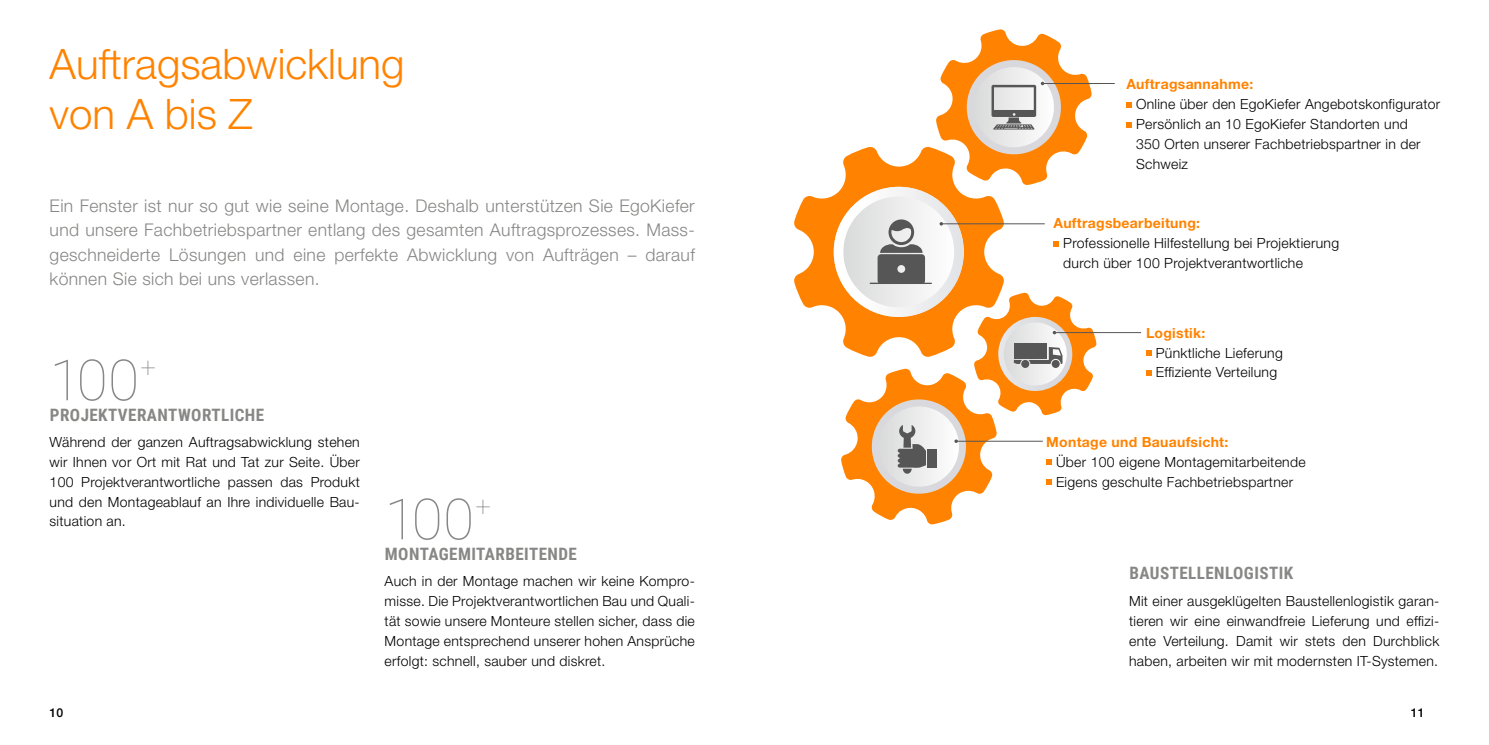
<style>
.page{position:relative;width:1489px;height:745px;background:#fff}
.page>*{position:absolute;margin:0;border:0;box-sizing:border-box;transform-origin:0 0}
.t1{font:100 56.88px "Roboto";letter-spacing:-.035em;color:#878786}
.t2{font:300 42px/49.5px "Helvetica Neue LT Std";color:#ff8300}
.t3{font:300 17.5px/24.5px "Helvetica Neue LT Std";letter-spacing:.02em;color:#878786;text-align:justify}
.t4{font:700 17.15px "Roboto Condensed";letter-spacing:.025em;color:#878786}
.t5{font:300 14px/19.8px "Helvetica Neue LT Std";letter-spacing:.02em;color:#000}
.t6{font:700 14px "Helvetica Neue LT Std";letter-spacing:.02em;color:#ff8300}
.t7{font:500 12.25px "Helvetica Neue LT Std";color:#000}
</style>
<div class="page">
<svg style="left:794px;top:147px;width:210px;height:167px;fill:#ff8300"></svg>
<svg style="left:833px;top:187px;width:130px;height:130px"></svg>
<div style="left:843px;top:196px;width:111px;height:111px;background:linear-gradient(to right,#dbdbdb,#fdfdfd);border-radius:55px"></div>
<svg style="left:869px;top:219px;width:62px;height:65px"></svg>
<svg style="left:1146px;top:350px;width:5px;height:5px"></svg>
<svg style="left:1146px;top:370px;width:5px;height:5px"></svg>
<svg style="left:1053px;top:241px;width:5px;height:5px"></svg>
<svg style="left:1126px;top:102px;width:5px;height:5px"></svg>
<svg style="left:1126px;top:122px;width:5px;height:5px"></svg>
<hr style="left:1042px;top:83px;width:72px;height:1px;background:#565656">
<svg style="left:935px;top:29px;width:156px;height:156px"></svg>
<hr style="left:941px;top:223px;width:103px;height:1px;background:#565656">
<hr style="left:1054px;top:332px;width:86px;height:1px;background:#565656">
<svg style="left:840px;top:292px;width:256px;height:232px"></svg>
<h2 class="t2" style="left:50px;top:39px;width:356px">Auftragsabwicklung von A bis Z</h2>
<p class="t3" style="left:50px;top:193px;width:646px">Ein Fenster ist nur so gut wie seine Montage. Deshalb unterstützen Sie EgoKiefer und unsere Fachbetriebspartner entlang des gesamten Auftragsprozesses. Mass&shy;geschneiderte Lösungen und eine perfekte Abwicklung von Aufträgen – darauf können Sie sich bei uns verlassen.</p>
<h1 class="t1" style="left:50px;top:340px;width:108px">100<sup>+</sup></h1>
<p class="t4" style="left:50px;top:402px;width:216px">PROJEKTVERANTWORTLICHE</p>
<p class="t5" style="left:50px;top:431px;width:312px;text-align:justify">Während der ganzen Auftragsabwicklung stehen wir Ihnen vor Ort mit Rat und Tat zur Seite. Über 100 Projektverantwortliche passen das Produkt und den Montageablauf an Ihre individuelle Bau&shy;situation an.</p>
<h1 class="t1" style="left:384px;top:479px;width:108px">100<sup>+</sup></h1>
<p class="t4" style="left:385px;top:541px;width:193px">MONTAGEMITARBEITENDE</p>
<p class="t5" style="left:384px;top:570px;width:312px;text-align:justify">Auch in der Montage machen wir keine Kompro&shy;misse. Die Projektverantwortlichen Bau und Quali&shy;tät sowie unsere Monteure stellen sicher, dass die Montage entsprechend unserer hohen Ansprüche erfolgt: schnell, sauber und diskret.</p>
<p class="t6" style="left:1126px;top:76px;width:128px">Auftragsannahme:</p>
<p class="t5" style="left:1136px;top:94px;width:306px">Online über den EgoKiefer Angebotskonfigurator Persönlich an 10 EgoKiefer Standorten und<br>350 Orten unserer Fachbetriebspartner in der Schweiz</p>
<p class="t6" style="left:1053px;top:215px;width:148px">Auftragsbearbeitung:</p>
<p class="t5" style="left:1063px;top:233px;width:277px">Professionelle Hilfestellung bei Projektierung durch über 100 Projektverantwortliche</p>
<p class="t6" style="left:1145px;top:324px;width:61px">Logistik:</p>
<p class="t5" style="left:1155px;top:342px;width:128px">Pünktliche Lieferung<br>Effiziente Verteilung</p>
<p class="t6" style="left:1046px;top:433px;width:183px">Montage und Bauaufsicht:</p>
<p class="t5" style="left:1055px;top:451px;width:251px">Über 100 eigene Montagemitarbeitende<br>Eigens geschulte Fachbetriebspartner</p>
<p class="t4" style="left:1129px;top:560px;width:165px">BAUSTELLENLOGISTIK</p>
<p class="t5" style="left:1129px;top:590px;width:312px;text-align:justify">Mit einer ausgeklügelten Baustellenlogistik garan&shy;tieren wir eine einwandfreie Lieferung und effizi&shy;ente Verteilung. Damit wir stets den Durchblick haben, arbeiten wir mit modernsten IT-Systemen.</p>
<p class="t7" style="left:50px;top:704px;width:15px">10</p>
<p class="t7" style="left:1410px;top:704px;width:15px">11</p>
</div>
